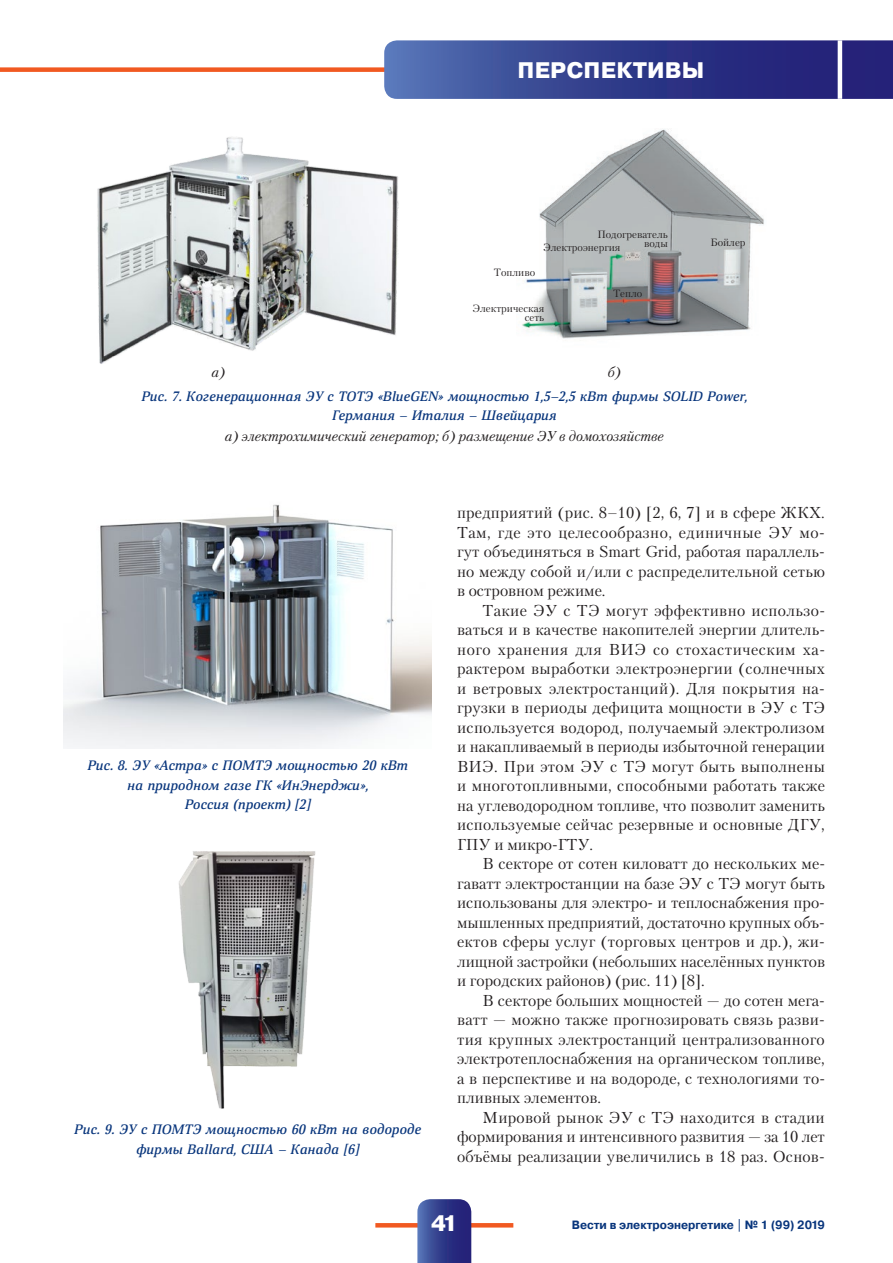
<style>
.page{position:relative;width:893px;height:1263px;background:#fff}
.page>*{position:absolute;margin:0;border:0;box-sizing:border-box;transform-origin:0 0}
.t1{font:800 22.5px "Pragmatica";letter-spacing:.01em;color:#fff}
.t2{font:15.75px/19.5px "Petersburg C";letter-spacing:.005em;color:#231f20;text-align:justify}
.t3{font:italic 14.25px "Petersburg C";color:#231f20}
.t4{font:italic 500 13.5px/19.5px "Deca Serif New";letter-spacing:.005em;color:#08357c;text-align:center}
.t5{font:700 12px "Pragmatica";color:#08357c;scale:.95 1}
.t6{font:10.5px/9px "Petersburg C";color:#231f20;text-align:right}
</style>
<div class="page">
<div style="left:0;top:67px;width:432px;height:5px;background:#f15921"></div>
<svg style="left:384px;top:40px;width:509px;height:59px;background:#36418e"></svg>
<hr style="left:838px;top:40px;width:4px;height:59px;background:#fff">
<svg style="left:375px;top:1223px;width:138px;height:4px"></svg>
<svg style="left:417px;top:1199px;width:54px;height:64px;background:#394390"></svg>
<img style="left:97px;top:137px;width:302px;height:227px">
<img style="left:64px;top:504px;width:368px;height:244px">
<img style="left:178px;top:851px;width:138px;height:258px">
<img style="left:522px;top:129px;width:242px;height:210px">
<h1 class="t1" style="left:518px;top:55px;width:188px">Перспективы</h1>
<p class="t6" style="left:597px;top:230px;width:72px">Подогреватель воды</p>
<p class="t6" style="left:543px;top:242px;width:79px">Электроэнергия</p>
<p class="t6" style="left:494px;top:268px;width:43px">Топливо</p>
<p class="t6" style="left:472px;top:303px;width:73px">Электрическая сеть</p>
<p class="t6" style="left:613px;top:288px;width:31px">Тепло</p>
<p class="t6" style="left:710px;top:238px;width:37px">Бойлер</p>
<p class="t3" style="left:211px;top:364px;width:15px">а)</p>
<p class="t3" style="left:608px;top:364px;width:15px">б)</p>
<p class="t4" style="left:142px;top:386px;width:607px">Рис. 7. Когенерационная ЭУ c ТОТЭ «BlueGEN» мощностью 1,5–2,5 кВт фирмы SOLID Power,<br>Германия – Италия – Швейцария</p>
<p class="t3" style="left:225px;top:428px;width:441px">а) электрохимический генератор; б) размещение ЭУ в домохозяйстве</p>
<p class="t4" style="left:87px;top:756px;width:322px">Рис. 8. ЭУ «Астра» с ПОМТЭ мощностью 20 кВт на природном газе ГК «ИнЭнерджи»,<br>Россия (проект) [2]</p>
<p class="t4" style="left:74px;top:1120px;width:348px">Рис. 9. ЭУ с ПОМТЭ мощностью 60 кВт на водороде фирмы Ballard, США – Канада [6]</p>
<p class="t2" style="left:457px;top:503px;width:369px">предприятий (рис. 8–10) [2, 6, 7] и в сфере ЖКХ.<br>Там, где это целесообразно, единичные ЭУ мо&shy;гут объединяться в Smart Grid, работая параллель&shy;но между собой и/или с распределительной сетью в островном режиме.</p>
<p class="t2" style="left:457px;top:600px;width:369px;text-indent:26px">Такие ЭУ с ТЭ могут эффективно использо&shy;ваться и в качестве накопителей энергии длитель&shy;ного хранения для ВИЭ со стохастическим ха&shy;рактером выработки электроэнергии (солнечных и ветровых электростанций). Для покрытия на&shy;грузки в периоды дефицита мощности в ЭУ с ТЭ используется водород, получаемый электролизом и накапливаемый в периоды избыточной генерации ВИЭ. При этом ЭУ с ТЭ могут быть выполнены и многотопливными, способными работать также на углеводородном топливе, что позволит заменить используемые сейчас резервные и основные ДГУ, ГПУ и микро-ГТУ.</p>
<p class="t2" style="left:457px;top:854px;width:369px;text-indent:26px">В секторе от сотен киловатт до нескольких ме&shy;гаватт электростанции на базе ЭУ с ТЭ могут быть использованы для электро- и теплоснабжения про&shy;мышленных предприятий, достаточно крупных объ&shy;ектов сферы услуг (торговых центров и др.), жи&shy;лищной застройки (небольших населённых пунктов и городских районов) (рис. 11) [8].</p>
<p class="t2" style="left:457px;top:990px;width:369px;text-indent:26px">В секторе больших мощностей — до сотен мега&shy;ватт — можно также прогнозировать связь разви&shy;тия крупных электростанций централизованного электротеплоснабжения на органическом топливе, а в перспективе и на водороде, с технологиями то&shy;пливных элементов.</p>
<p class="t2" style="left:457px;top:1107px;width:369px;text-indent:26px">Мировой рынок ЭУ с ТЭ находится в стадии формирования и интенсивного развития — за 10 лет объёмы реализации увеличились в 18 раз. Основ-</p>
<h1 class="t1" style="left:431px;top:1209px;width:29px">41</h1>
<p class="t5" style="left:572px;top:1217px;width:268px">Вести в электроэнергетике | № 1 (99) 2019</p>
</div>
